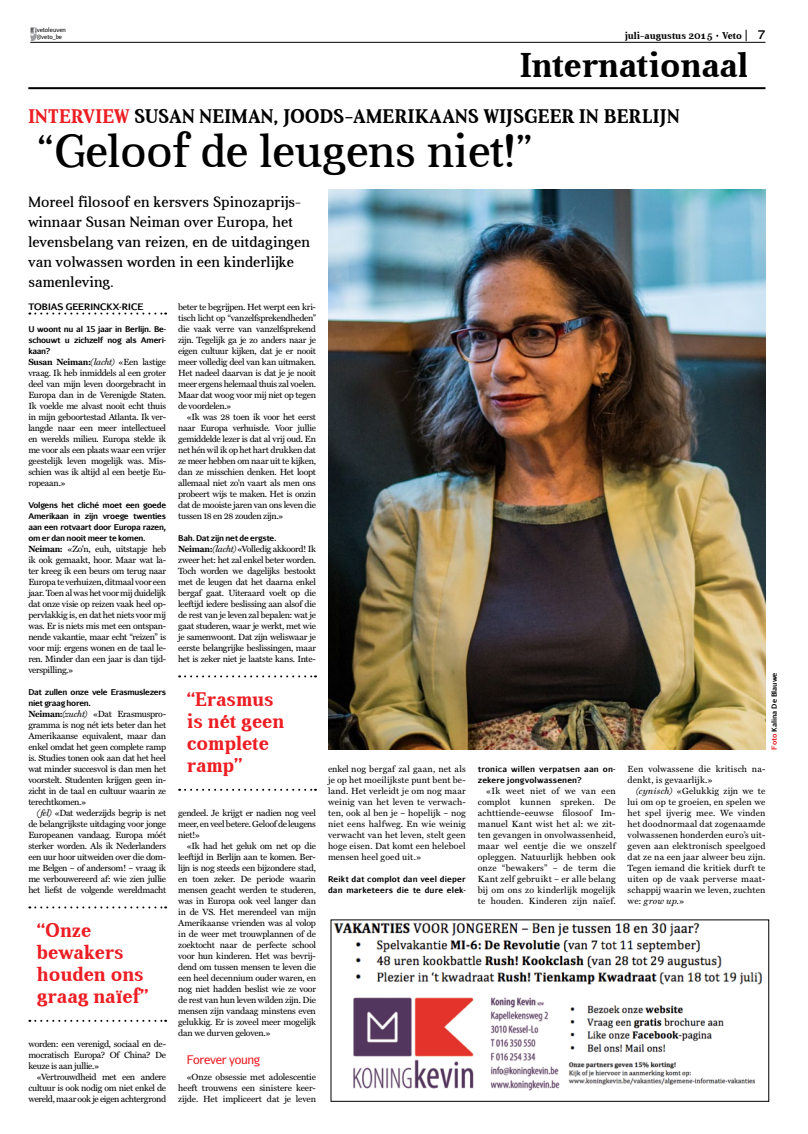
<style>
.page{position:relative;width:808px;height:1134px;background:#fff}
.page>*{position:absolute;margin:0;border:0;box-sizing:border-box;transform-origin:0 0}
.t1{font:47px "Aver";color:#000}
.t2{font:700 35px "Aver";color:#000}
.t3{font:700 20px/22px "Aver";color:#ed1d24}
.t4{font:700 20px "Aver";letter-spacing:.015em;color:#000}
.t5{font:15px/20px "Aver";letter-spacing:.01em;color:#000}
.t6{font:12px "Aurulent Sans";letter-spacing:-.03em;color:#ed1d24}
.t7{font:700 12px "Aurulent Sans";color:#000}
.t8{font:700 10px "Aver";color:#000}
.t9{font:9px/11px "Miller Text";letter-spacing:-.025em;color:#000;text-align:justify}
.t10{font:9px/11px "Miller Text";letter-spacing:.02em;color:#000}
.t11{font:700 9px "Aurulent Sans";color:#000}
.t12{font:700 8px/11px "Aurulent Sans";letter-spacing:-.03em;color:#000;text-align:justify}
.t13{font:700 8px/11px "Aurulent Sans";letter-spacing:.015em;color:#000}
.t14{font:700 7px "Aurulent Sans";color:#000}
.t15{font:6px/7.2px "Aurulent Sans";color:#000}
.s1{color:#ed1d24}
.s2{font-weight:700}
.s3{font-style:italic}
</style>
<div class="page">
<svg style="left:29px;top:313px;width:137px;height:2px"></svg>
<img style="left:328px;top:189px;width:437px;height:561px">
<svg style="left:29px;top:906px;width:137px;height:2px"></svg>
<svg style="left:29px;top:1020px;width:137px;height:2px"></svg>
<svg style="left:179px;top:675px;width:137px;height:2px"></svg>
<svg style="left:179px;top:789px;width:137px;height:2px"></svg>
<img style="left:333px;top:922px;width:429px;height:169px">
<div style="left:330px;top:919px;width:439px;height:183px;border:1px solid #000"></div>
<svg style="left:30px;top:28px;width:7px;height:12px"></svg>
<hr style="left:30px;top:42px;width:735px;height:1px;background:#000">
<hr style="left:28px;top:87px;width:737px;height:2px;background:#000">
<p class="t15" style="left:37px;top:26px;width:31px">vetoleuven @veto_be</p>
<p class="t8" style="left:625px;top:30px;width:118px">juli-augustus 2015 Veto</p>
<h3 class="t7" style="left:758px;top:26px;width:9px">7</h3>
<h2 class="t2" style="left:520px;top:45px;width:230px">Internationaal</h2>
<h3 class="t4" style="left:28px;top:105px;width:653px"><span class="s1">Interview</span> Susan Neiman, Joods-Amerikaans wijsgeer in Berlijn</h3>
<h1 class="t1" style="left:37px;top:125px;width:498px">“Geloof de leugens niet!”</h1>
<h3 class="t5" style="left:28px;top:192px;width:283px">Moreel filosoof en kersvers Spinozaprijs&shy;winnaar Susan Neiman over Europa, het levensbelang van reizen, en de uitdagingen van volwassen worden in een kinderlijke samenleving.</h3>
<p class="t11" style="left:28px;top:300px;width:116px">Tobias Geerinckx-Rice</p>
<p class="t12" style="left:28px;top:323px;width:139px">U woont nu al 15 jaar in Berlijn. Be&shy;schouwt u zichzelf nog als Ameri&shy;kaan?</p>
<p class="t9" style="left:28px;top:356px;width:139px"><span class="s2">Susan Neiman:</span><span class="s3">(lacht)</span> «Een lastige vraag. Ik heb inmiddels al een groter deel van mijn leven doorgebracht in Europa dan in de Verenigde Staten.<br>Ik voelde me alvast nooit echt thuis in mijn geboortestad Atlanta. Ik ver&shy;langde naar een meer intellectueel en werelds milieu. Europa stelde ik me voor als een plaats waar een vrijer geestelijk leven mogelijk was. Mis&shy;schien was ik altijd al een beetje Eu&shy;ropeaan.»</p>
<p class="t12" style="left:28px;top:499px;width:139px">Volgens het cliché moet een goede Amerikaan in zijn vroege twenties aan een rotvaart door Europa razen, om er dan nooit meer te komen.</p>
<p class="t9" style="left:28px;top:543px;width:139px"><span class="s2">Neiman:</span> «Zo'n, euh, uitstapje heb ik ook gemaakt, hoor. Maar wat la&shy;ter kreeg ik een beurs om terug naar Europa te verhuizen, ditmaal voor een jaar. Toen al was het voor mij duidelijk dat onze visie op reizen vaak heel op&shy;pervlakkig is, en dat het niets voor mij was. Er is niets mis met een ontspan&shy;nende vakantie, maar echt “reizen” is voor mij: ergens wonen en de taal le&shy;ren. Minder dan een jaar is dan tijd&shy;verspilling.»</p>
<p class="t12" style="left:28px;top:686px;width:139px">Dat zullen onze vele Erasmuslezers niet graag horen.</p>
<p class="t9" style="left:28px;top:708px;width:139px"><span class="s2">Neiman:</span><span class="s3">(zucht)</span> «Dat Erasmuspro&shy;gramma is nog nét iets beter dan het Amerikaanse equivalent, maar dan enkel omdat het geen complete ramp is. Studies tonen ook aan dat het heel wat minder succesvol is dan men het voorstelt. Studenten krijgen geen in&shy;zicht in de taal en cultuur waarin ze terechtkomen.»</p>
<p class="t9" style="left:28px;top:807px;width:139px;text-indent:9px"><span class="s3">(fel)</span> «Dat wederzijds begrip is net de belangrijkste uitdaging voor jonge Europeanen vandaag. Europa móét sterker worden. Als ik Nederlanders een uur hoor uitweiden over die dom&shy;me Belgen – of andersom! – vraag ik me verbouwereerd af: wie zien jullie het liefst de volgende wereldmacht</p>
<p class="t9" style="left:178px;top:301px;width:139px">beter te begrijpen. Het werpt een kri&shy;tisch licht op “vanzelfsprekendheden” die vaak verre van vanzelfsprekend zijn. Tegelijk ga je zo anders naar je eigen cultuur kijken, dat je er nooit meer volledig deel van kan uitmaken.<br>Het nadeel daarvan is dat je je nooit meer ergens helemaal thuis zal voelen.<br>Maar dat woog voor mij niet op tegen de voordelen.»</p>
<p class="t9" style="left:178px;top:411px;width:139px;text-indent:9px">«Ik was 28 toen ik voor het eerst naar Europa verhuisde. Voor jullie gemiddelde lezer is dat al vrij oud. En net hén wil ik op het hart drukken dat ze meer hebben om naar uit te kijken, dan ze misschien denken. Het loopt allemaal niet zo'n vaart als men ons probeert wijs te maken. Het is onzin dat de mooiste jaren van ons leven die tussen 18 en 28 zouden zijn.»</p>
<p class="t12" style="left:178px;top:532px;width:100px">Bah. Dat zijn net de ergste.</p>
<p class="t9" style="left:178px;top:543px;width:139px"><span class="s2">Neiman:</span><span class="s3">(lacht)</span> «Volledig akkoord! Ik zweer het: het zal enkel beter worden.<br>Toch worden we dagelijks bestookt met de leugen dat het daarna enkel bergaf gaat. Uiteraard voelt op die leeftijd iedere beslissing aan alsof die de rest van je leven zal bepalen: wat je gaat studeren, waar je werkt, met wie je samenwoont. Dat zijn weliswaar je eerste belangrijke beslissingen, maar het is zeker niet je laatste kans. Inte-</p>
<p class="t14" style="left:769px;top:750px;width:79px;rotate:-90deg"><span class="s1">Foto</span> Kalina De Blauwe</p>
<h3 class="t3" style="left:187px;top:688px;width:99px">“Erasmus is nét geen complete ramp”</h3>
<p class="t10" style="left:628px;top:763px;width:139px">Een volwassene die kritisch na&shy;denkt, is gevaarlijk.»</p>
<p class="t9" style="left:628px;top:785px;width:139px;text-indent:9px"><span class="s3">(cynisch)</span> «Gelukkig zijn we te lui om op te groeien, en spelen we het spel ijverig mee. We vinden het doodnormaal dat zogenaamde volwassenen honderden euro’s uit&shy;geven aan elektronisch speelgoed dat ze na een jaar alweer beu zijn.<br>Tegen iemand die kritiek durft te uiten op de vaak perverse maat&shy;schappij waarin we leven, zuchten we: <span class="s3">grow up.</span>»</p>
<p class="t9" style="left:328px;top:763px;width:139px">enkel nog bergaf zal gaan, net als je op het moeilijkste punt bent be&shy;land. Het verleidt je om nog maar weinig van het leven te verwach&shy;ten, ook al ben je – hopelijk – nog niet eens halfweg. En wie weinig verwacht van het leven, stelt geen hoge eisen. Dat komt een heleboel mensen heel goed uit.»</p>
<p class="t13" style="left:328px;top:873px;width:139px">Reikt dat complot dan veel dieper dan marketeers die te dure elek-</p>
<p class="t13" style="left:478px;top:763px;width:139px">tronica willen verpatsen aan on&shy;zekere jongvolwassenen?</p>
<p class="t9" style="left:478px;top:785px;width:139px;text-indent:9px">«Ik weet niet of we van een complot kunnen spreken. De achttiende-eeuwse filosoof Im&shy;manuel Kant wist het al: we zit&shy;ten gevangen in onvolwassenheid, maar wel eentje die we onszelf opleggen. Natuurlijk hebben ook onze “bewakers” – de term die Kant zelf gebruikt – er alle belang bij om ons zo kinderlijk mogelijk te houden. Kinderen zijn naïef.</p>
<p class="t9" style="left:178px;top:807px;width:139px">gendeel. Je krijgt er nadien nog veel meer, en veel betere. Geloof de leugens niet!»</p>
<p class="t9" style="left:178px;top:840px;width:139px;text-indent:9px">«Ik had het geluk om net op die leeftijd in Berlijn aan te komen. Ber&shy;lijn is nog steeds een bijzondere stad, en toen zeker. De periode waarin mensen geacht werden te studeren, was in Europa ook veel langer dan in de VS. Het merendeel van mijn Amerikaanse vrienden was al volop in de weer met trouwplannen of de zoektocht naar de perfecte school voor hun kinderen. Het was bevrij&shy;dend om tussen mensen te leven die een heel decennium ouder waren, en nog niet hadden beslist wie ze voor de rest van hun leven wilden zijn. Die mensen zijn vandaag minstens even gelukkig. Er is zoveel meer mogelijk dan we durven geloven.»</p>
<h3 class="t6" style="left:187px;top:1052px;width:75px">Forever young</h3>
<p class="t9" style="left:178px;top:1071px;width:139px;text-indent:9px">«Onze obsessie met adolescentie heeft trouwens een sinistere keer&shy;zijde. Het impliceert dat je leven</p>
<h3 class="t3" style="left:37px;top:919px;width:113px">“Onze bewakers houden ons graag naïef”</h3>
<p class="t9" style="left:28px;top:1038px;width:139px">worden: een verenigd, sociaal en de&shy;mocratisch Europa? Of China? De keuze is aan jullie.»</p>
<p class="t9" style="left:28px;top:1071px;width:139px;text-indent:9px">«Vertrouwdheid met een andere cultuur is ook nodig om niet enkel de wereld, maar ook je eigen achtergrond</p>
</div>
